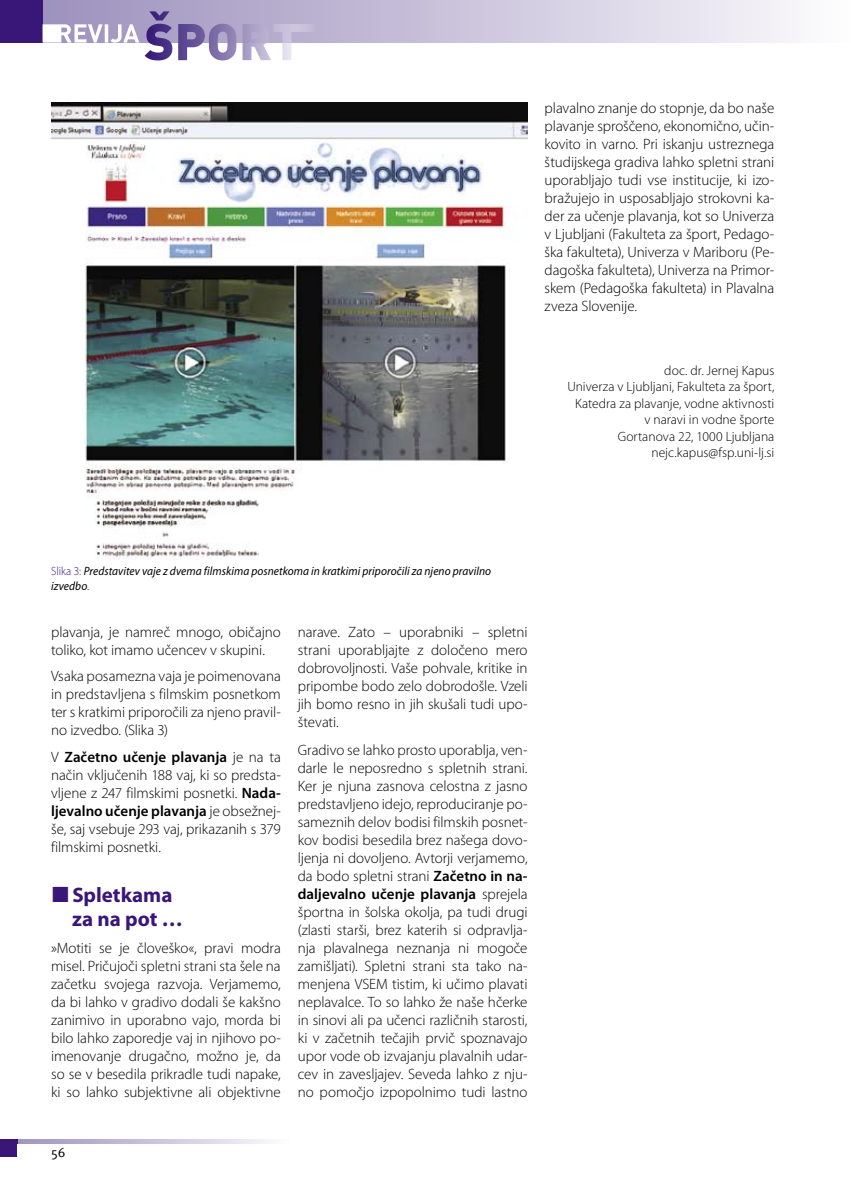
<style>
.page{position:relative;width:851px;height:1191px;background:#fff}
.page>*{position:absolute;margin:0;border:0;box-sizing:border-box;transform-origin:0 0}
.t1{font:700 21px/24px "Myriad Pro";color:#381778}
.t2{font:300 15px/18px "Myriad Pro";letter-spacing:-.005em;color:#000;text-align:justify}
.t3{font:300 13.5px/16.5px "Myriad Pro";color:#000;text-align:right}
.t4{font:13.5px "Meta Pro";color:#000}
.t5{font:italic 12px/15px "Myriad Pro";letter-spacing:.005em;color:#000;scale:.95 1}
.s1{font-weight:300;font-style:normal;color:#381778}
.s2{font-weight:300;font-style:normal}
.s3{font-weight:600}
</style>
<div class="page">
<div style="left:0;top:0;width:850px;height:43px;background:linear-gradient(to right,#9689b8,#fbfafc)"></div>
<div style="left:0;top:0;width:43px;height:43px;background:#381778"></div>
<svg style="left:17px;top:1140px;width:253px;height:4px"></svg>
<svg style="left:145px;top:11px;width:170px;height:49px"></svg>
<svg style="left:43px;top:24px;width:96px;height:19px"></svg>
<div style="left:0;top:1140px;width:17px;height:17px;background:#381778"></div>
<img style="left:51px;top:102px;width:476px;height:458px">
<p class="t2" style="left:544px;top:100px;width:231px">plavalno znanje do stopnje, da bo naše plavanje sproščeno, ekonomično, učin&shy;kovito in varno. Pri iskanju ustreznega študijskega gradiva lahko spletni strani uporabljajo tudi vse institucije, ki izo&shy;bražujejo in usposabljajo strokovni ka&shy;der za učenje plavanja, kot so Univerza v Ljubljani (Fakulteta za šport, Pedago&shy;ška fakulteta), Univerza v Mariboru (Pe&shy;dagoška fakulteta), Univerza na Primor&shy;skem (Pedagoška fakulteta) in Plavalna zveza Slovenije.</p>
<p class="t3" style="left:567px;top:362px;width:208px">doc. dr. Jernej Kapus<br>Univerza v Ljubljani, Fakulteta za šport,<br>Katedra za plavanje, vodne aktivnosti v naravi in vodne športe<br>Gortanova 22, 1000 Ljubljana nejc.kapus@fsp.uni-lj.si</p>
<p class="t5" style="left:51px;top:563px;width:465px"><span class="s1">Slika 3:</span> Predstavitev vaje z dvema filmskima posnetkoma in kratkimi priporočili za njeno pravilno izvedbo<span class="s2">.</span></p>
<p class="t2" style="left:298px;top:623px;width:231px">narave. Zato – uporabniki – spletni strani uporabljajte z določeno mero dobrovoljnosti. Vaše pohvale, kritike in pripombe bodo zelo dobrodošle. Vzeli jih bomo resno in jih skušali tudi upo&shy;števati.</p>
<p class="t2" style="left:298px;top:741px;width:231px">Gradivo se lahko prosto uporablja, ven&shy;darle le neposredno s spletnih strani.<br>Ker je njuna zasnova celostna z jasno predstavljeno idejo, reproduciranje po&shy;sameznih delov bodisi filmskih posnet&shy;kov bodisi besedila brez našega dovo&shy;ljenja ni dovoljeno. Avtorji verjamemo, da bodo spletni strani <span class="s3">Začetno in na&shy;daljevalno učenje plavanja</span> sprejela športna in šolska okolja, pa tudi drugi (zlasti starši, brez katerih si odpravlja&shy;nja plavalnega neznanja ni mogoče zamišljati). Spletni strani sta tako na&shy;menjena VSEM tistim, ki učimo plavati neplavalce. To so lahko že naše hčerke in sinovi ali pa učenci različnih starosti, ki v začetnih tečajih prvič spoznavajo upor vode ob izvajanju plavalnih udar&shy;cev in zavesljajev. Seveda lahko z nju&shy;no pomočjo izpopolnimo tudi lastno</p>
<p class="t2" style="left:51px;top:623px;width:231px">plavanja, je namreč mnogo, običajno toliko, kot imamo učencev v skupini.</p>
<p class="t2" style="left:51px;top:667px;width:231px">Vsaka posamezna vaja je poimenovana in predstavljena s filmskim posnetkom ter s kratkimi priporočili za njeno pravil&shy;no izvedbo. (Slika 3)</p>
<p class="t2" style="left:51px;top:748px;width:231px">V <span class="s3">Začetno učenje plavanja</span> je na ta način vključenih 188 vaj, ki so predsta&shy;vljene z 247 filmskimi posnetki. <span class="s3">Nada&shy;ljevalno učenje plavanja</span> je obsežnej&shy;še, saj vsebuje 293 vaj, prikazanih s 379 filmskimi posnetki.</p>
<h1 class="t1" style="left:72px;top:883px;width:112px">Spletkama za na pot …</h1>
<p class="t2" style="left:51px;top:939px;width:231px">»Motiti se je človeško«, pravi modra misel. Pričujoči spletni strani sta šele na začetku svojega razvoja. Verjamemo, da bi lahko v gradivo dodali še kakšno zanimivo in uporabno vajo, morda bi bilo lahko zaporedje vaj in njihovo po&shy;imenovanje drugačno, možno je, da so se v besedila prikradle tudi napake, ki so lahko subjektivne ali objektivne</p>
<p class="t4" style="left:51px;top:1144px;width:16px">56</p>
</div>
